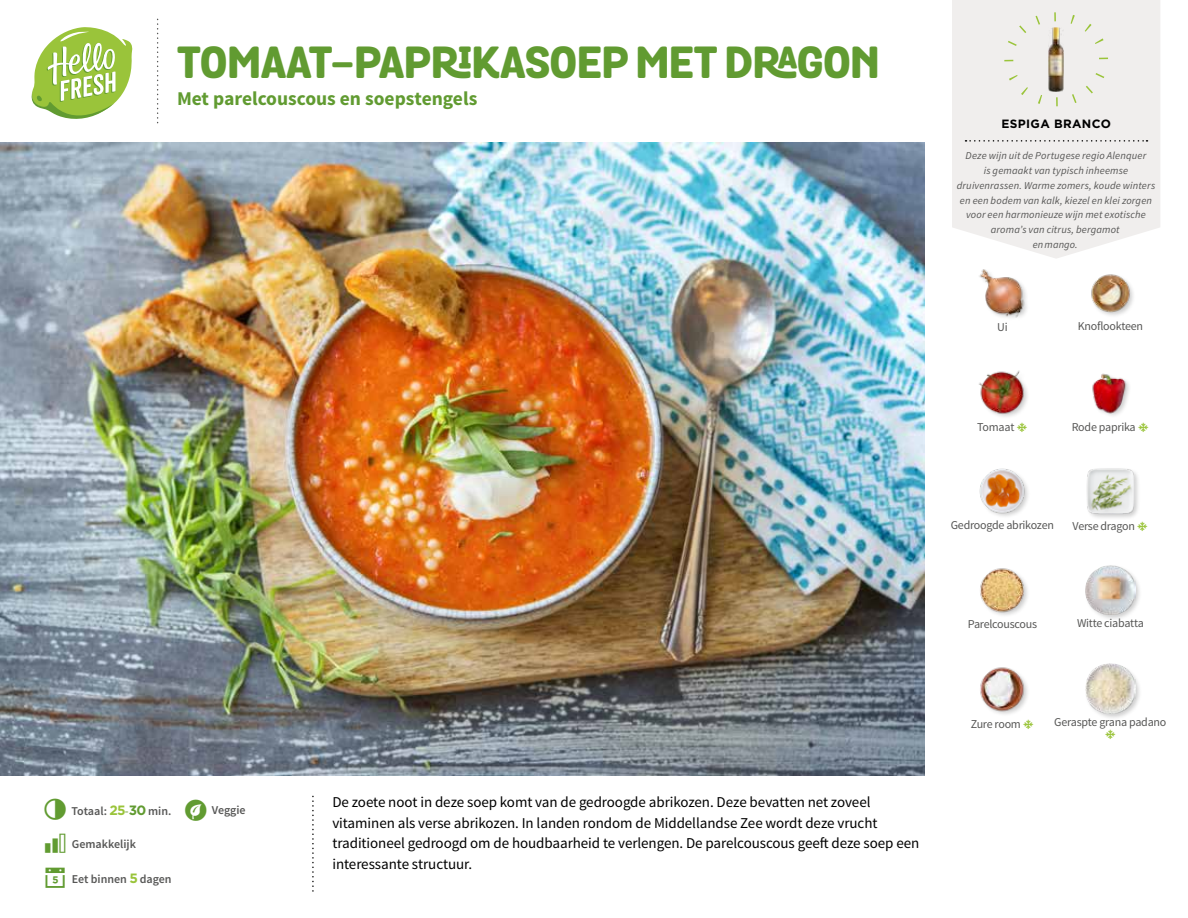
<style>
.page{position:relative;width:1188px;height:918px;background:#fff}
.page>*{position:absolute;margin:0;border:0;box-sizing:border-box;transform-origin:0 0}
.t1{font:800 43.5px "Grota Rounded";color:#619b31}
.t2{font:700 19.5px "Source Sans Pro";color:#619b31}
.t3{font:15px/20.5px "Source Sans Pro";letter-spacing:-.005em;color:#000}
.t4{font:12px "Source Sans Pro";letter-spacing:-.02em;color:#575756}
.t5{font:600 12px "Source Sans Pro";color:#575756}
.t6{font:700 12px "Gotham";letter-spacing:.03em;color:#000}
.t7{font:italic 10.5px/14.7px "Source Sans Pro";letter-spacing:.015em;color:#575756;text-align:center}
.s1{font-family:"Gotham";font-weight:700;font-size:13.5px;color:#9ac43a}
.s2{color:#87ac54}
.s3{font-family:"Gotham";font-weight:700;font-size:13.5px;color:#619b31}
</style>
<div class="page">
<svg style="left:31px;top:27px;width:102px;height:92px"></svg>
<img style="left:0;top:142px;width:925px;height:634px">
<svg style="left:952px;top:0;width:208px;height:259px;fill:#f0eeed"></svg>
<svg style="left:966px;top:140px;width:182px;height:2px"></svg>
<div style="left:1004px;top:12px;width:104px;height:94px;border:9px dashed #9ac43a;border-radius:50%"></div>
<img style="left:1091px;top:274px;width:42px;height:42px">
<div style="left:1086px;top:467px;width:55px;height:54px;background:#000;opacity:.2"></div>
<img style="left:1086px;top:467px;width:49px;height:49px">
<img style="left:1092px;top:373px;width:37px;height:43px">
<div style="left:1084px;top:564px;width:58px;height:58px;background:#000;opacity:.2"></div>
<img style="left:1085px;top:565px;width:50px;height:50px">
<div style="left:1084px;top:663px;width:58px;height:57px;background:#000;opacity:.2"></div>
<img style="left:1085px;top:664px;width:50px;height:50px">
<img style="left:979px;top:269px;width:48px;height:49px">
<img style="left:979px;top:468px;width:49px;height:49px">
<img style="left:980px;top:568px;width:48px;height:48px">
<img style="left:980px;top:667px;width:48px;height:47px">
<img style="left:979px;top:370px;width:49px;height:47px">
<img style="left:1049px;top:28px;width:14px;height:63px">
<h1 class="t1" style="left:177px;top:29px;width:704px">TOMAAT-PAPRIKASOEP MET DRAGON</h1>
<h2 class="t2" style="left:177px;top:86px;width:302px">Met parelcouscous en soepstengels</h2>
<p class="t6" style="left:1001px;top:116px;width:111px">ESPIGA BRANCO</p>
<p class="t7" style="left:957px;top:149px;width:200px">Deze wijn uit de Portugese regio Alenquer<br>is gemaakt van typisch inheemse druivenrassen. Warme zomers, koude winters en een bodem van kalk, kiezel en klei zorgen voor een harmonieuze wijn met exotische aroma’s van citrus, bergamot<br>en mango.</p>
<p class="t4" style="left:997px;top:319px;width:12px">Ui</p>
<p class="t4" style="left:1078px;top:319px;width:67px">Knoflookteen</p>
<p class="t5" style="left:71px;top:803px;width:101px">Totaal: <span class="s1">25</span><span class="s2">-</span><span class="s3">30</span> min.</p>
<p class="t5" style="left:212px;top:803px;width:35px">Veggie</p>
<p class="t5" style="left:72px;top:837px;width:66px">Gemakkelijk</p>
<p class="t5" style="left:72px;top:871px;width:101px">Eet binnen <span class="s1">5</span> dagen</p>
<p class="t4" style="left:977px;top:420px;width:39px">Tomaat</p>
<p class="t4" style="left:1072px;top:420px;width:66px">Rode paprika</p>
<p class="t4" style="left:951px;top:517px;width:105px">Gedroogde abrikozen</p>
<p class="t4" style="left:1073px;top:519px;width:64px">Verse dragon</p>
<p class="t4" style="left:968px;top:616px;width:71px">Parelcouscous</p>
<p class="t4" style="left:1077px;top:616px;width:68px">Witte ciabatta</p>
<p class="t3" style="left:332px;top:792px;width:588px">De zoete noot in deze soep komt van de gedroogde abrikozen. Deze bevatten net zoveel vitaminen als verse abrikozen. In landen rondom de Middellandse Zee wordt deze vrucht traditioneel gedroogd om de houdbaarheid te verlengen. De parelcouscous geeft deze soep een interessante structuur.</p>
<p class="t4" style="left:971px;top:717px;width:52px">Zure room</p>
<p class="t4" style="left:1054px;top:715px;width:114px">Geraspte grana padano</p>
</div>
